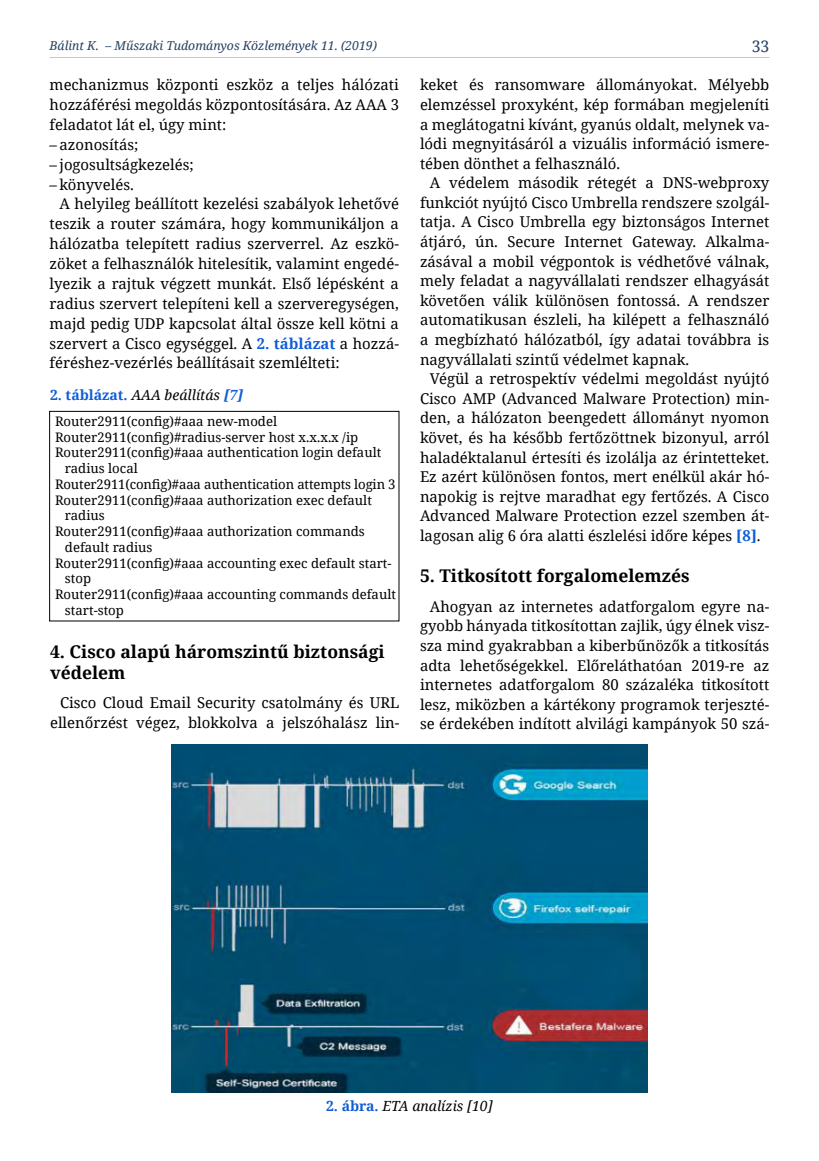
<style>
.page{position:relative;width:819px;height:1161px;background:#fff}
.page>*{position:absolute;margin:0;border:0;box-sizing:border-box;transform-origin:0 0}
.t1{font:700 17.5px/21px "Noto Serif";color:#000}
.t2{font:15.75px "Noto Serif";color:#244061}
.t3{font:14.88px/19.6px "Noto Serif";color:#000;text-align:justify}
.t4{font:italic 14px "Noto Serif";color:#000}
.t5{font:13.12px "Noto Serif";color:#000}
.t6{font:italic 12.25px "Noto Serif";color:#244061}
.s1{font-weight:700;color:#0f5dd8}
.s2{font-weight:700;font-style:normal;color:#0f5dd8}
</style>
<div class="page">
<hr style="left:50px;top:57px;width:719px;height:1px;background:#c6c6c6">
<div style="left:49px;top:411px;width:350px;height:210px;border:1px solid #000"></div>
<img style="left:171px;top:744px;width:476px;height:349px">
<p class="t6" style="left:50px;top:37px;width:329px">Bálint K. – Műszaki Tudományos Közlemények 11. (2019)</p>
<p class="t2" style="left:751px;top:35px;width:19px">33</p>
<p class="t3" style="left:50px;top:74px;width:351px">mechanizmus központi eszköz a teljes hálózati hozzáférési megoldás központosítására. Az AAA 3 feladatot lát el, úgy mint:</p>
<p class="t3" style="left:50px;top:134px;width:90px">– azonosítás;</p>
<p class="t3" style="left:50px;top:154px;width:146px">– jogosultságkezelés;</p>
<p class="t3" style="left:50px;top:174px;width:86px">– könyvelés.</p>
<p class="t3" style="left:60px;top:194px;width:341px">A helyileg beállított kezelési szabályok lehetővé</p>
<p class="t3" style="left:50px;top:214px;width:351px">teszik a router számára, hogy kommunikáljon a</p>
<p class="t3" style="left:50px;top:233px;width:351px">hálózatba telepített radius szerverrel. Az eszkö-</p>
<p class="t3" style="left:50px;top:253px;width:351px">zöket a felhasználók hitelesítik, valamint engedé-</p>
<p class="t3" style="left:50px;top:273px;width:351px">lyezik a rajtuk végzett munkát. Első lépésként a</p>
<p class="t3" style="left:50px;top:293px;width:351px">radius szervert telepíteni kell a szerveregységen,</p>
<p class="t3" style="left:50px;top:313px;width:351px">majd pedig UDP kapcsolat által össze kell kötni a</p>
<p class="t3" style="left:50px;top:333px;width:351px">szervert a Cisco egységgel. A <span class="s1">2. táblázat</span> a hozzá-</p>
<p class="t3" style="left:50px;top:353px;width:291px">féréshez-vezérlés beállításait szemlélteti:</p>
<p class="t3" style="left:420px;top:75px;width:351px">keket és ransomware állományokat. Mélyebb elemzéssel proxyként, kép formában megjeleníti a meglátogatni kívánt, gyanús oldalt, melynek va&shy;lódi megnyitásáról a vizuális információ ismere&shy;tében dönthet a felhasználó.</p>
<p class="t3" style="left:420px;top:173px;width:351px;text-indent:10px">A védelem második rétegét a DNS-webproxy funkciót nyújtó Cisco Umbrella rendszere szolgál&shy;tatja. A Cisco Umbrella egy biztonságos Internet átjáró, ún. Secure Internet Gateway. Alkalma&shy;zásával a mobil végpontok is védhetővé válnak, mely feladat a nagyvállalati rendszer elhagyását követően válik különösen fontossá. A rendszer automatikusan észleli, ha kilépett a felhasználó a megbízható hálózatból, így adatai továbbra is nagyvállalati szintű védelmet kapnak.</p>
<p class="t3" style="left:420px;top:368px;width:351px;text-indent:10px">Végül a retrospektív védelmi megoldást nyújtó Cisco AMP (Advanced Malware Protection) min&shy;den, a hálózaton beengedett állományt nyomon követ, és ha később fertőzöttnek bizonyul, arról haladéktalanul értesíti és izolálja az érintetteket.<br>Ez azért különösen fontos, mert enélkül akár hó&shy;napokig is rejtve maradhat egy fertőzés. A Cisco Advanced Malware Protection ezzel szemben át&shy;lagosan alig 6 óra alatti észlelési időre képes <span class="s1">[8]</span>.</p>
<p class="t1" style="left:420px;top:565px;width:271px">5. Titkosított forgalomelemzés</p>
<p class="t3" style="left:420px;top:596px;width:351px;text-indent:10px">Ahogyan az internetes adatforgalom egyre na&shy;gyobb hányada titkosítottan zajlik, úgy élnek vis - sza mind gyakrabban a kiberbűnözők a titkosítás adta lehetőségekkel. Előreláthatóan 2019-re az internetes adatforgalom 80 százaléka titkosított lesz, miközben a kártékony programok terjeszté&shy;se érdekében indított alvilági kampányok 50 szá-</p>
<p class="t4" style="left:50px;top:385px;width:194px"><span class="s2">2. táblázat.</span> AAA beállítás <span class="s1">[7]</span></p>
<p class="t5" style="left:55px;top:412px;width:223px">Router2911(config)#aaa new-model</p>
<p class="t5" style="left:55px;top:428px;width:305px">Router2911(config)#radius-server host x.x.x.x /ip</p>
<p class="t5" style="left:55px;top:444px;width:328px">Router2911(config)#aaa authentication login default</p>
<p class="t5" style="left:65px;top:459px;width:74px">radius local</p>
<p class="t5" style="left:55px;top:475px;width:342px">Router2911(config)#aaa authentication attempts login 3</p>
<p class="t5" style="left:55px;top:491px;width:318px">Router2911(config)#aaa authorization exec default</p>
<p class="t5" style="left:65px;top:507px;width:41px">radius</p>
<p class="t5" style="left:55px;top:522px;width:311px">Router2911(config)#aaa authorization commands</p>
<p class="t5" style="left:65px;top:538px;width:89px">default radius</p>
<p class="t5" style="left:55px;top:554px;width:338px">Router2911(config)#aaa accounting exec default start-</p>
<p class="t5" style="left:65px;top:570px;width:28px">stop</p>
<p class="t5" style="left:55px;top:585px;width:342px">Router2911(config)#aaa accounting commands default</p>
<p class="t5" style="left:65px;top:601px;width:60px">start-stop</p>
<p class="t1" style="left:50px;top:641px;width:336px">4. Cisco alapú háromszintű biztonsági védelem</p>
<p class="t3" style="left:50px;top:693px;width:351px;text-align:right">Cisco Cloud Email Security csatolmány és URL ellenőrzést végez, blokkolva a jelszóhalász lin-</p>
<p class="t4" style="left:326px;top:1096px;width:168px"><span class="s2">2. ábra.</span> ETA analízis [10]</p>
</div>
